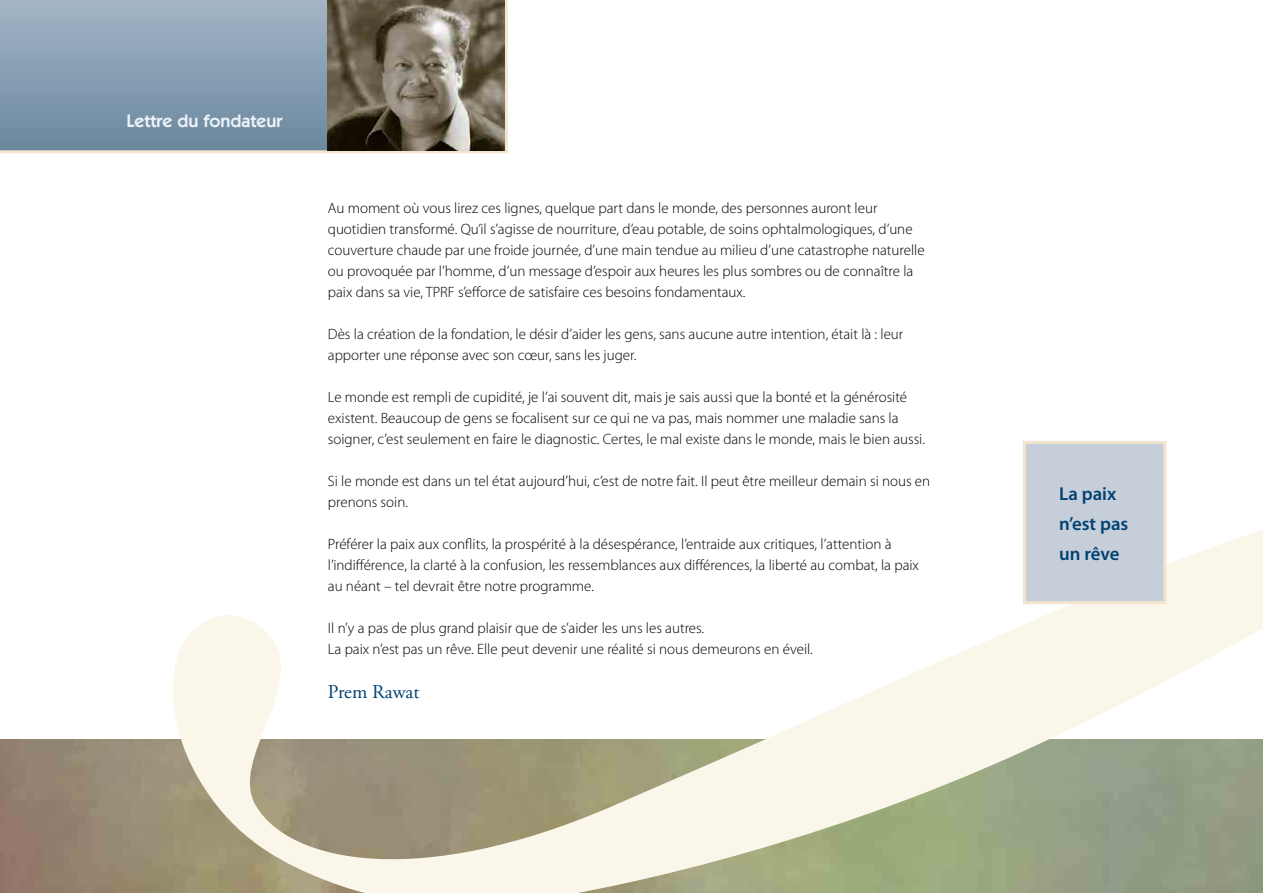
<style>
.page{position:relative;width:1263px;height:893px;background:#fff}
.page>*{position:absolute;margin:0;border:0;box-sizing:border-box;transform-origin:0 0}
.t1{font:19.5px "Adobe Garamond Pro";color:#004272}
.t2{font:600 18.75px/30px "Myriad Pro";color:#004272}
.t3{font:600 18px "Itc Kabel";color:#ecf2f7}
.t4{font:300 15px/21px "Myriad Pro";color:#000}
</style>
<div class="page">
<img style="left:0;top:740px;width:172px;height:153px">
<svg style="left:172px;top:480px;width:1091px;height:413px"></svg>
<svg style="left:0;top:0;width:508px;height:153px;background:#89a0b2"></svg>
<img style="left:328px;top:0;width:177px;height:150px">
<div style="left:1023px;top:441px;width:143px;height:163px;background:#c6ceda;border:3px solid #f3e4ce"></div>
<p class="t3" style="left:127px;top:110px;width:158px">Lettre du fondateur</p>
<p class="t4" style="left:328px;top:198px;width:598px">Au moment où vous lirez ces lignes, quelque part dans le monde, des personnes auront leur quotidien transformé. Qu’il s’agisse de nourriture, d’eau potable, de soins ophtalmologiques, d’une couverture chaude par une froide journée, d’une main tendue au milieu d’une catastrophe naturelle ou provoquée par l’homme, d’un message d’espoir aux heures les plus sombres ou de connaître la paix dans sa vie, TPRF s’efforce de satisfaire ces besoins fondamentaux.</p>
<p class="t4" style="left:328px;top:324px;width:577px">Dès la création de la fondation, le désir d’aider les gens, sans aucune autre intention, était là : leur apporter une réponse avec son cœur, sans les juger.</p>
<p class="t4" style="left:328px;top:387px;width:599px">Le monde est rempli de cupidité, je l’ai souvent dit, mais je sais aussi que la bonté et la générosité existent. Beaucoup de gens se focalisent sur ce qui ne va pas, mais nommer une maladie sans la soigner, c’est seulement en faire le diagnostic. Certes, le mal existe dans le monde, mais le bien aussi.</p>
<p class="t4" style="left:328px;top:471px;width:604px">Si le monde est dans un tel état aujourd’hui, c’est de notre fait. Il peut être meilleur demain si nous en prenons soin.</p>
<p class="t4" style="left:328px;top:534px;width:593px">Préférer la paix aux conflits, la prospérité à la désespérance, l’entraide aux critiques, l’attention à l’indifférence, la clarté à la confusion, les ressemblances aux différences, la liberté au combat, la paix au néant – tel devrait être notre programme.</p>
<p class="t4" style="left:328px;top:618px;width:486px">Il n’y a pas de plus grand plaisir que de s’aider les uns les autres.<br>La paix n’est pas un rêve. Elle peut devenir une réalité si nous demeurons en éveil.</p>
<h1 class="t1" style="left:328px;top:680px;width:93px">Prem Rawat</h1>
<p class="t2" style="left:1059px;top:478px;width:71px">La paix n’est pas un rêve</p>
</div>
